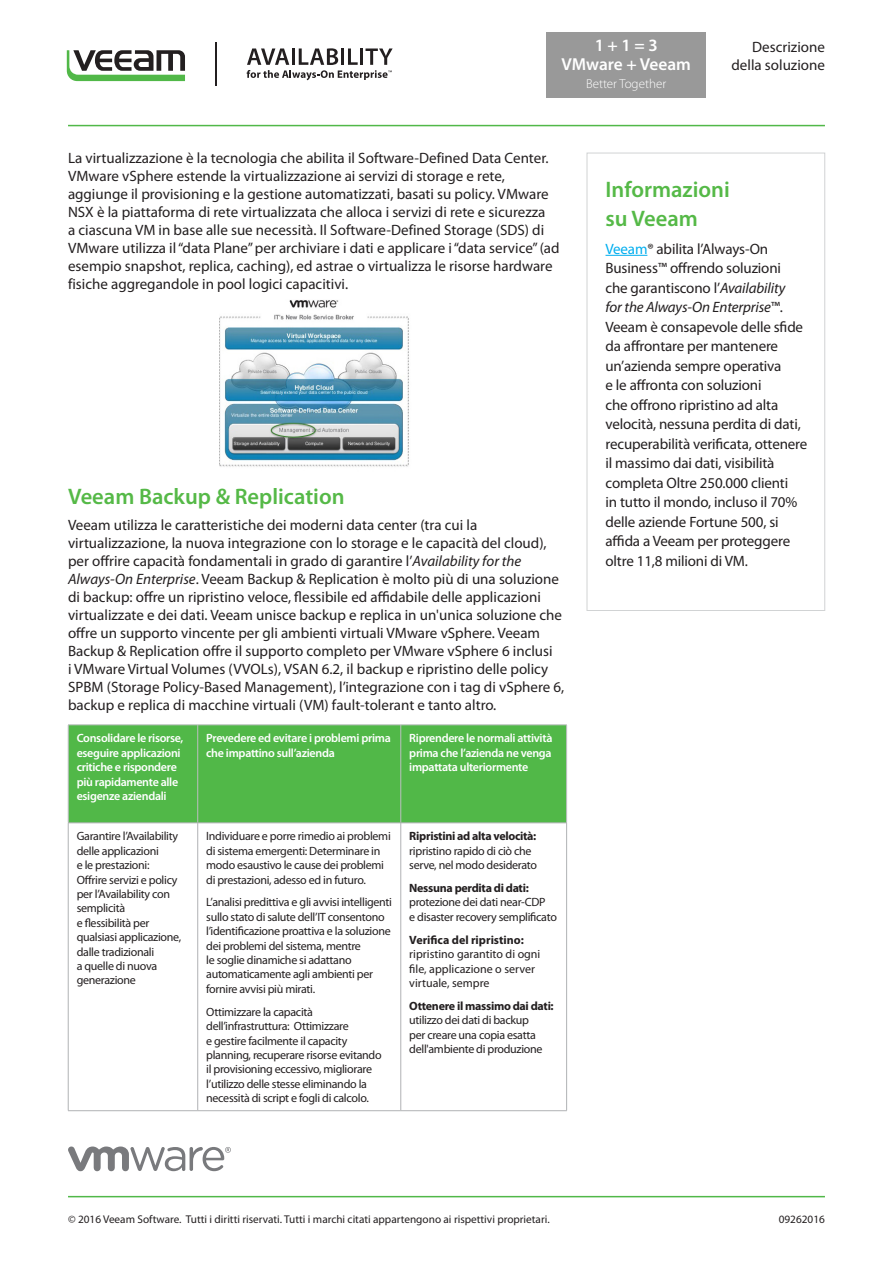
<style>
.page{position:relative;width:893px;height:1263px;background:#fff}
.page>*{position:absolute;margin:0;border:0;box-sizing:border-box;transform-origin:0 0}
.Subtitle_2_level{font:600 22.5px/28.5px "Myriad Pro";color:#55b947}
.t1{font:600 17.4px/18.3px "Myriad Pro";color:#fff;text-align:center}
.Bullets__1_level{font:15px/18px "Myriad Pro";color:#231f20;text-align:right}
.Subtitle_2_level-2{font:15px/18px "Myriad Pro";color:#231f20}
.Basic_body_text{font:15px/19.5px "Myriad Pro";letter-spacing:-.01em;color:#231f20}
.t2{font:300 13.05px "Myriad Pro";color:#fff}
.body_text{font:12px/14.4px "Myriad Pro";letter-spacing:-.025em;color:#231f20}
.body_text-2{font:600 12px/14.4px "Myriad Pro";letter-spacing:-.025em;color:#fff}
.body_text-3{font:12px/14.4px "Myriad Pro";color:#231f20}
.t3{font:11.25px "Myriad Pro";color:#231f20}
.s1{font-style:italic}
.s2{font-weight:700}
.s3{color:#00aeef}
</style>
<div class="page">
<hr style="left:68px;top:1196px;width:757px;height:1px;background:#51b848">
<hr style="left:68px;top:125px;width:757px;height:1px;background:#51b848">
<svg style="left:67px;top:50px;width:118px;height:31px"></svg>
<hr style="left:216px;top:43px;width:1px;height:43px;background:#231f20">
<svg style="left:247px;top:48px;width:146px;height:32px"></svg>
<div style="left:546px;top:32px;width:160px;height:66px;background:#999"></div>
<svg style="left:68px;top:1146px;width:163px;height:25px"></svg>
<img style="left:220px;top:300px;width:189px;height:167px">
<div style="left:69px;top:725px;width:497px;height:98px;background:#51b848"></div>
<hr style="left:68px;top:724px;width:130px;height:1px;background:#bcbec0">
<hr style="left:68px;top:725px;width:1px;height:98px;background:#bcbec0">
<hr style="left:198px;top:724px;width:203px;height:1px;background:#bcbec0">
<hr style="left:197px;top:725px;width:1px;height:98px;background:#bcbec0">
<hr style="left:401px;top:724px;width:166px;height:1px;background:#bcbec0">
<hr style="left:400px;top:725px;width:1px;height:98px;background:#bcbec0">
<hr style="left:566px;top:725px;width:1px;height:98px;background:#bcbec0">
<hr style="left:68px;top:823px;width:130px;height:1px;background:#b0b2b4">
<hr style="left:68px;top:823px;width:1px;height:287px;background:#b0b2b4">
<hr style="left:198px;top:823px;width:203px;height:1px;background:#b0b2b4">
<hr style="left:197px;top:823px;width:1px;height:287px;background:#b0b2b4">
<hr style="left:401px;top:823px;width:166px;height:1px;background:#b0b2b4">
<hr style="left:400px;top:823px;width:1px;height:287px;background:#b0b2b4">
<hr style="left:566px;top:823px;width:1px;height:287px;background:#b0b2b4">
<hr style="left:68px;top:1110px;width:130px;height:1px;background:#b0b2b4">
<hr style="left:198px;top:1110px;width:203px;height:1px;background:#b0b2b4">
<hr style="left:401px;top:1110px;width:166px;height:1px;background:#b0b2b4">
<div style="left:587px;top:153px;width:238px;height:458px;border:1px solid #d1d3d4"></div>
<hr style="left:605px;top:255px;width:42px;height:1px;background:#00aeef">
<h2 class="t1" style="left:561px;top:36px;width:131px">1 + 1 = 3<br>VMware + Veeam</h2>
<p class="t2" style="left:586px;top:76px;width:82px">Better Together</p>
<p class="Bullets__1_level" style="left:731px;top:38px;width:95px">Descrizione della soluzione</p>
<p class="Subtitle_2_level-2" style="left:68px;top:149px;width:493px">La virtualizzazione è la tecnologia che abilita il Software-Defined Data Center.<br>VMware vSphere estende la virtualizzazione ai servizi di storage e rete, aggiunge il provisioning e la gestione automatizzati, basati su policy. VMware NSX è la piattaforma di rete virtualizzata che alloca i servizi di rete e sicurezza<br>a ciascuna VM in base alle sue necessità. Il Software-Defined Storage (SDS) di VMware utilizza il “data Plane” per archiviare i dati e applicare i “data service” (ad esempio snapshot, replica, caching), ed astrae o virtualizza le risorse hardware fisiche aggregandole in pool logici capacitivi.</p>
<p class="Subtitle_2_level" style="left:68px;top:482px;width:278px">Veeam Backup &amp; Replication</p>
<p class="Bullets__1_level" style="left:68px;top:516px;width:498px;text-align:left">Veeam utilizza le caratteristiche dei moderni data center (tra cui la virtualizzazione, la nuova integrazione con lo storage e le capacità del cloud), per offrire capacità fondamentali in grado di garantire l’<span class="s1">Availability for the Always-On Enterprise</span>. Veeam Backup &amp; Replication è molto più di una soluzione di backup: offre un ripristino veloce, flessibile ed affidabile delle applicazioni virtualizzate e dei dati. Veeam unisce backup e replica in un'unica soluzione che offre un supporto vincente per gli ambienti virtuali VMware vSphere. Veeam Backup &amp; Replication offre il supporto completo per VMware vSphere 6 inclusi<br>i VMware Virtual Volumes (VVOLs), VSAN 6.2, il backup e ripristino delle policy SPBM (Storage Policy-Based Management), l’integrazione con i tag di vSphere 6, backup e replica di macchine virtuali (VM) fault-tolerant e tanto altro.</p>
<p class="body_text-2" style="left:77px;top:731px;width:108px">Consolidare le risorse, eseguire applicazioni critiche e rispondere più rapidamente alle esigenze aziendali</p>
<p class="body_text-2" style="left:206px;top:731px;width:186px">Prevedere ed evitare i problemi prima che impattino sull’azienda</p>
<p class="body_text-2" style="left:409px;top:731px;width:145px;text-align:justify">Riprendere le normali attività prima che l’azienda ne venga impattata ulteriormente</p>
<p class="body_text" style="left:77px;top:829px;width:106px">Garantire l’Availability delle applicazioni<br>e le prestazioni:<br>Offrire servizi e policy per l’Availability con semplicità<br>e flessibilità per qualsiasi applicazione, dalle tradizionali<br>a quelle di nuova generazione</p>
<p class="body_text" style="left:206px;top:829px;width:186px">Individuare e porre rimedio ai problemi di sistema emergenti: Determinare in modo esaustivo le cause dei problemi di prestazioni, adesso ed in futuro.</p>
<p class="body_text" style="left:409px;top:829px;width:129px"><span class="s2">Ripristini ad alta velocità: </span>ripristino rapido di ciò che serve, nel modo desiderato</p>
<p class="body_text" style="left:409px;top:881px;width:149px"><span class="s2">Nessuna perdita di dati: </span>protezione dei dati near-CDP<br>e disaster recovery semplificato</p>
<p class="body_text-3" style="left:409px;top:933px;width:133px"><span class="s2">Verifica del ripristino: </span>ripristino garantito di ogni file, applicazione o server virtuale, sempre</p>
<p class="body_text" style="left:409px;top:999px;width:146px"><span class="s2">Ottenere il massimo dai dati: </span>utilizzo dei dati di backup<br>per creare una copia esatta dell'ambiente di produzione</p>
<p class="body_text" style="left:206px;top:895px;width:187px">L’analisi predittiva e gli avvisi intelligenti sullo stato di salute dell’IT consentono l’identificazione proattiva e la soluzione dei problemi del sistema, mentre<br>le soglie dinamiche si adattano automaticamente agli ambienti per fornire avvisi più mirati.</p>
<p class="body_text" style="left:206px;top:1005px;width:177px">Ottimizzare la capacità dell’infrastruttura: Ottimizzare<br>e gestire facilmente il capacity planning, recuperare risorse evitando il provisioning eccessivo, migliorare l’utilizzo delle stesse eliminando la necessità di script e fogli di calcolo.</p>
<p class="Subtitle_2_level" style="left:605px;top:176px;width:126px">Informazioni su Veeam</p>
<p class="Basic_body_text" style="left:605px;top:239px;width:203px"><span class="s3">Veeam</span>® abilita l’Always-On<br>Business™ offrendo soluzioni<br>che garantiscono l’<span class="s1">Availability<br>for the Always-On Enterprise</span>™.<br>Veeam è consapevole delle sfide da affrontare per mantenere un’azienda sempre operativa<br>e le affronta con soluzioni<br>che offrono ripristino ad alta velocità, nessuna perdita di dati, recuperabilità verificata, ottenere il massimo dai dati, visibilità completa Oltre 250.000 clienti<br>in tutto il mondo, incluso il 70% delle aziende Fortune 500, si affida a Veeam per proteggere oltre 11,8 milioni di VM.</p>
<p class="t3" style="left:68px;top:1213px;width:483px">© 2016 Veeam Software. Tutti i diritti riservati. Tutti i marchi citati appartengono ai rispettivi proprietari.</p>
<p class="t3" style="left:779px;top:1213px;width:48px">09262016</p>
</div>
